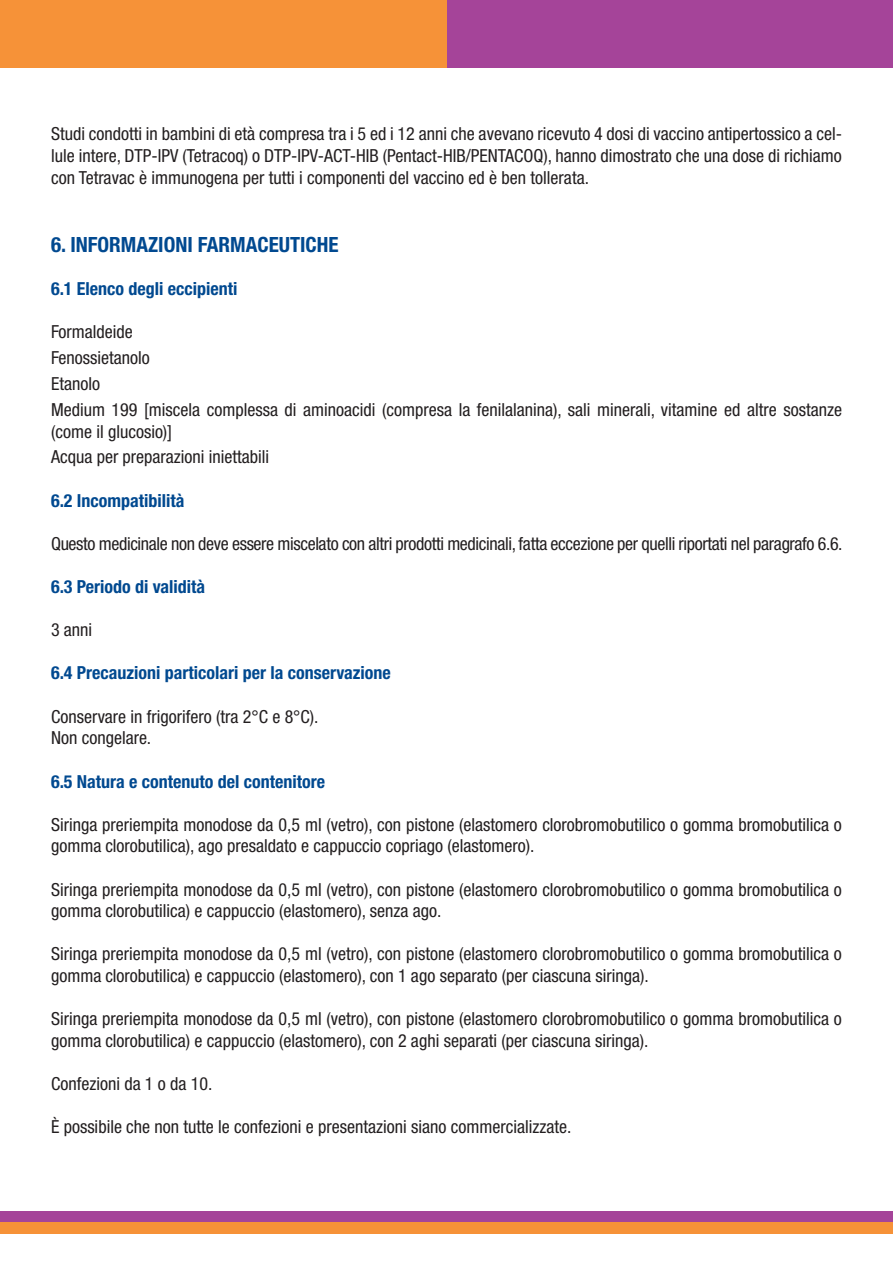
<style>
.page{position:relative;width:893px;height:1263px;background:#fff}
.page>*{position:absolute;margin:0;border:0;box-sizing:border-box;transform-origin:0 0}
.t1{font:700 condensed 21px "Helvetica Neue LT Std";color:#014990}
.t2{font:condensed 18px/21.6px "Helvetica Neue LT Std";color:#231f20}
.t3{font:700 condensed 18px "Helvetica Neue LT Std";color:#014990}
.t4{font:condensed 18px "Helvetica Neue LT Std";letter-spacing:-.02em;color:#231f20}
</style>
<div class="page">
<div style="left:0;top:0;width:449px;height:68px;background:#f69238"></div>
<div style="left:447px;top:0;width:446px;height:68px;background:#a54499"></div>
<hr style="left:0;top:0;width:1px;height:68px;background:#a54499">
<div style="left:0;top:1212px;width:893px;height:11px;background:#a54499"></div>
<div style="left:0;top:1222px;width:893px;height:11px;background:#f69238"></div>
<p class="t2" style="left:51px;top:123px;width:792px;text-align:justify">Studi condotti in bambini di età compresa tra i 5 ed i 12 anni che avevano ricevuto 4 dosi di vaccino antipertossico a cel&shy;lule intere, DTP-IPV (Tetracoq) o DTP-IPV-ACT-HIB (Pentact-HIB/PENTACOQ), hanno dimostrato che una dose di richiamo con Tetravac è immunogena per tutti i componenti del vaccino ed è ben tollerata.</p>
<p class="t1" style="left:51px;top:232px;width:289px">6. INFORMAZIONI FARMACEUTICHE</p>
<p class="t3" style="left:51px;top:278px;width:188px">6.1 Elenco degli eccipienti</p>
<p class="t2" style="left:51px;top:319px;width:792px;line-height:25.8px">Formaldeide<br>Fenossietanolo<br>Etanolo<br>Medium 199 [miscela complessa di aminoacidi (compresa la fenilalanina), sali minerali, vitamine ed altre sostanze</p>
<p class="t2" style="left:51px;top:418px;width:220px;line-height:25.8px">(come il glucosio)]<br>Acqua per preparazioni iniettabili</p>
<p class="t3" style="left:51px;top:489px;width:135px">6.2 Incompatibilità</p>
<p class="t4" style="left:51px;top:533px;width:793px">Questo medicinale non deve essere miscelato con altri prodotti medicinali, fatta eccezione per quelli riportati nel paragrafo 6.6.</p>
<p class="t3" style="left:51px;top:576px;width:156px">6.3 Periodo di validità</p>
<p class="t2" style="left:51px;top:619px;width:43px">3 anni</p>
<p class="t3" style="left:51px;top:662px;width:341px">6.4 Precauzioni particolari per la conservazione</p>
<p class="t2" style="left:51px;top:705px;width:269px">Conservare in frigorifero (tra 2°C e 8°C).<br>Non congelare.</p>
<p class="t3" style="left:51px;top:770px;width:276px">6.5 Natura e contenuto del contenitore</p>
<p class="t2" style="left:51px;top:813px;width:792px">Siringa preriempita monodose da 0,5 ml (vetro), con pistone (elastomero clorobromobutilico o gomma bromobutilica o gomma clorobutilica), ago presaldato e cappuccio copriago (elastomero).</p>
<p class="t2" style="left:51px;top:878px;width:792px">Siringa preriempita monodose da 0,5 ml (vetro), con pistone (elastomero clorobromobutilico o gomma bromobutilica o gomma clorobutilica) e cappuccio (elastomero), senza ago.</p>
<p class="t2" style="left:51px;top:943px;width:792px">Siringa preriempita monodose da 0,5 ml (vetro), con pistone (elastomero clorobromobutilico o gomma bromobutilica o gomma clorobutilica) e cappuccio (elastomero), con 1 ago separato (per ciascuna siringa).</p>
<p class="t2" style="left:51px;top:1008px;width:792px">Siringa preriempita monodose da 0,5 ml (vetro), con pistone (elastomero clorobromobutilico o gomma bromobutilica o gomma clorobutilica) e cappuccio (elastomero), con 2 aghi separati (per ciascuna siringa).</p>
<p class="t2" style="left:51px;top:1073px;width:163px">Confezioni da 1 o da 10.</p>
<p class="t2" style="left:51px;top:1116px;width:522px">È possibile che non tutte le confezioni e presentazioni siano commercializzate.</p>
</div>
